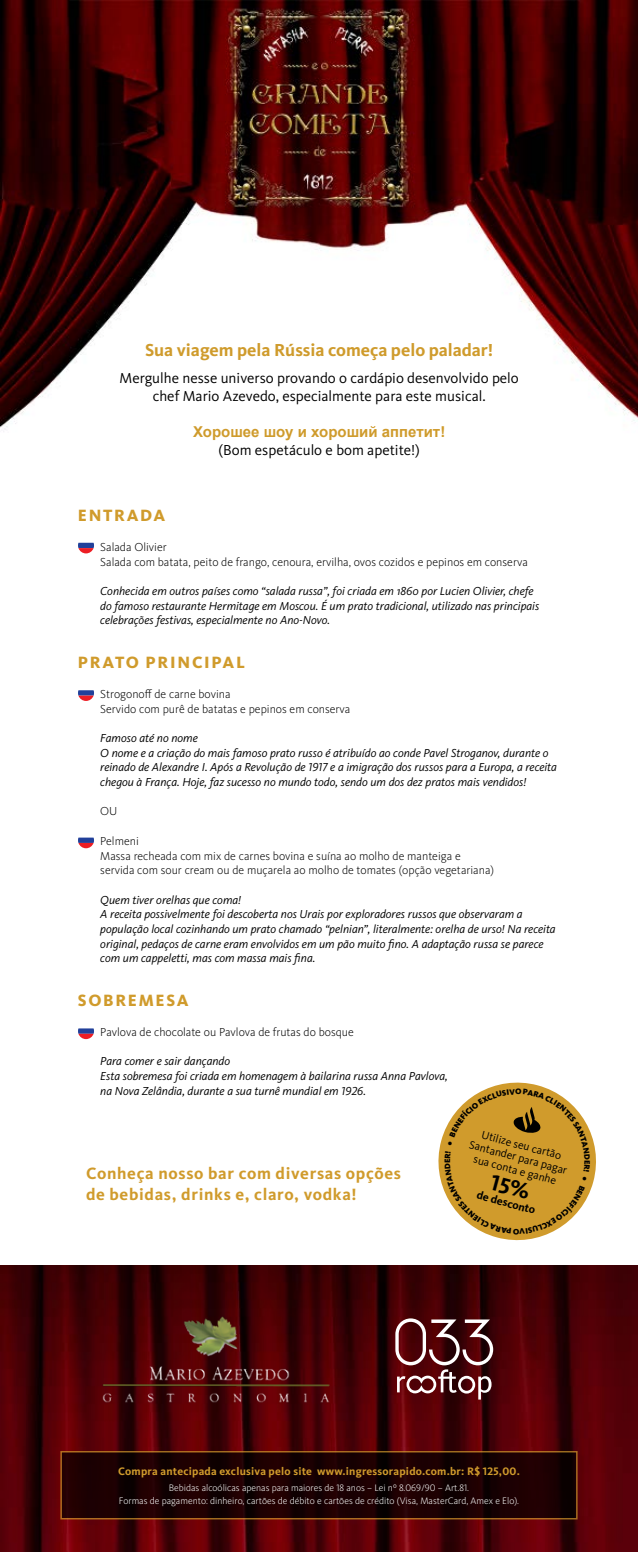
<style>
.page{position:relative;width:638px;height:1552px;background:#fff}
.page>*{position:absolute;margin:0;border:0;box-sizing:border-box;transform-origin:0 0}
.t1{font:700 18px "Kievit OT";color:#cf9b2c}
.t2{font:700 16.95px/20.7px "Kievit OT";letter-spacing:.04em;color:#d09b2c}
.t3{font:800 16.95px "Kievit OT";letter-spacing:.1em;color:#d09b2c}
.t4{font:15px/18px "Kievit OT";color:#000101;text-align:center}
.t5{font:700 15px "Arial";color:#cf9b2c}
.t6{font:italic 12px/14.7px "Kievit OT";color:#000}
.t7{font:300 12px/14.7px "Kievit OT";color:#000}
.t8{font:11.4px/12.8px "Kievit OT";color:#000;text-align:center}
.t9{font:700 11.4px "Kievit OT";color:#000}
.t10{font:700 11.25px "Kievit OT";letter-spacing:.02em;color:#d09b2c}
.t11{font:300 9.75px/12.5px "Kievit OT";color:#fff;text-align:center}
</style>
<div class="page">
<svg style="left:78px;top:542px;width:16px;height:11px"></svg>
<img style="left:0;top:0;width:638px;height:432px">
<svg style="left:78px;top:1028px;width:16px;height:11px"></svg>
<svg style="left:78px;top:837px;width:16px;height:11px"></svg>
<svg style="left:78px;top:690px;width:16px;height:11px"></svg>
<img style="left:0;top:1266px;width:638px;height:286px">
<svg style="left:63px;top:1454px;width:511px;height:62px;background:#190001"></svg>
<div style="left:60px;top:1451px;width:517px;height:68px;border:2px solid #d09b2c"></div>
<svg style="left:395px;top:1318px;width:98px;height:82px"></svg>
<img style="left:96px;top:1311px;width:242px;height:96px">
<svg style="left:438px;top:1082px;width:158px;height:159px"></svg>
<h1 class="t1" style="left:145px;top:339px;width:350px">Sua viagem pela Rússia começa pelo paladar!</h1>
<p class="t4" style="left:120px;top:369px;width:401px">Mergulhe nesse universo provando o cardápio desenvolvido pelo chef Mario Azevedo, especialmente para este musical.</p>
<p class="t5" style="left:193px;top:422px;width:254px">Хорошее шоу и хороший аппетит!</p>
<p class="t4" style="left:218px;top:441px;width:203px">(Bom espetáculo e bom apetite!)</p>
<h2 class="t3" style="left:78px;top:506px;width:89px">ENTRADA</h2>
<p class="t7" style="left:100px;top:539px;width:429px">Salada Olivier<br>Salada com batata, peito de frango, cenoura, ervilha, ovos cozidos e pepinos em conserva</p>
<p class="t6" style="left:100px;top:583px;width:440px">Conhecida em outros países como “salada russa”, foi criada em 1860 por Lucien Olivier, chefe do famoso restaurante Hermitage em Moscou. É um prato tradicional, utilizado nas principais celebrações festivas, especialmente no Ano-Novo.</p>
<h2 class="t3" style="left:78px;top:653px;width:169px">PRATO PRINCIPAL</h2>
<p class="t7" style="left:100px;top:686px;width:252px">Strogonoff de carne bovina<br>Servido com purê de batatas e pepinos em conserva</p>
<p class="t6" style="left:100px;top:730px;width:458px">Famoso até no nome<br>O nome e a criação do mais famoso prato russo é atribuído ao conde Pavel Stroganov, durante o reinado de Alexandre I. Após a Revolução de 1917 e a imigração dos russos para a Europa, a receita chegou à França. Hoje, faz sucesso no mundo todo, sendo um dos dez pratos mais vendidos!</p>
<p class="t7" style="left:100px;top:804px;width:19px">OU</p>
<p class="t7" style="left:100px;top:833px;width:395px">Pelmeni<br>Massa recheada com mix de carnes bovina e suína ao molho de manteiga e servida com sour cream ou de muçarela ao molho de tomates (opção vegetariana)</p>
<p class="t6" style="left:100px;top:892px;width:457px">Quem tiver orelhas que coma!<br>A receita possivelmente foi descoberta nos Urais por exploradores russos que observaram a população local cozinhando um prato chamado “pelnian”, literalmente: orelha de urso! Na receita original, pedaços de carne eram envolvidos em um pão muito fino. A adaptação russa se parece com um cappeletti, mas com massa mais fina.</p>
<h2 class="t3" style="left:78px;top:991px;width:112px">SOBREMESA</h2>
<p class="t7" style="left:100px;top:1024px;width:255px">Pavlova de chocolate ou Pavlova de frutas do bosque</p>
<p class="t6" style="left:100px;top:1054px;width:349px">Para comer e sair dançando<br>Esta sobremesa foi criada em homenagem à bailarina russa Anna Pavlova, na Nova Zelândia, durante a sua turnê mundial em 1926.</p>
<h2 class="t2" style="left:86px;top:1163px;width:316px">Conheça nosso bar com diversas opções de bebidas, drinks e, claro, vodka!</h2>
<p class="t8" style="left:474px;top:1126px;width:103px;rotate:15deg">Utilize seu cartão<br>Santander para pagar sua conta e ganhe</p>
<p class="t9" style="left:479px;top:1188px;width:62px;rotate:15deg">de desconto</p>
<p class="t10" style="left:118px;top:1465px;width:403px">Compra antecipada exclusiva pelo site www.ingressorapido.com.br: R$ 125,00.</p>
<p class="t11" style="left:119px;top:1482px;width:402px">Bebidas alcoólicas apenas para maiores de 18 anos – Lei nº 8.069/90 – Art.81.<br>Formas de pagamento: dinheiro, cartões de débito e cartões de crédito (Visa, MasterCard, Amex e Elo).</p>
</div>
